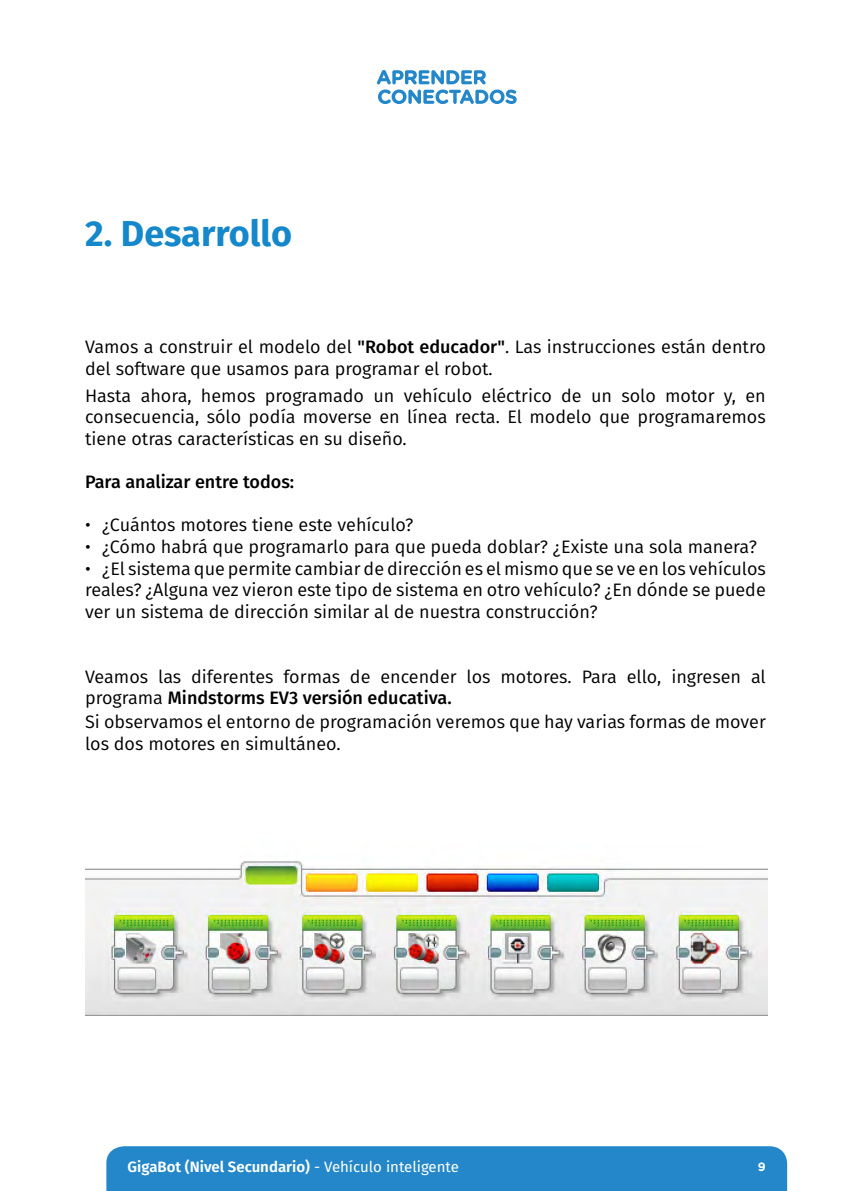
<style>
.page{position:relative;width:851px;height:1191px;background:#fff}
.page>*{position:absolute;margin:0;border:0;box-sizing:border-box;transform-origin:0 0}
.t1{font:700 36px "Fira Sans";color:#1488ca}
.t2{font:18px/21.6px "Fira Sans";color:#000}
.t3{font:500 18px "Fira Sans";color:#000}
.t4{font:600 15px "Fira Sans";color:#fff}
.t5{font:700 12px "Gotham";color:#fff}
.s1{font-weight:500}
.s2{font-weight:400}
</style>
<div class="page">
<div style="left:106px;top:1146px;width:681px;height:45px;background:#2387c9"></div>
<svg style="left:377px;top:70px;width:139px;height:34px"></svg>
<img style="left:85px;top:861px;width:682px;height:154px">
<h1 class="t1" style="left:85px;top:203px;width:208px">2. Desarrollo</h1>
<p class="t2" style="left:85px;top:335px;width:682px">Vamos a construir el modelo del <span class="s1">"Robot educador"</span>. Las instrucciones están dentro del software que usamos para programar el robot.</p>
<p class="t2" style="left:85px;top:384px;width:682px;text-align:justify">Hasta ahora, hemos programado un vehículo eléctrico de un solo motor y, en consecuencia, sólo podía moverse en línea recta. El modelo que programaremos tiene otras características en su diseño.</p>
<p class="t3" style="left:85px;top:467px;width:211px">Para analizar entre todos:</p>
<p class="t2" style="left:85px;top:514px;width:330px">• ¿Cuántos motores tiene este vehículo?</p>
<p class="t2" style="left:85px;top:535px;width:673px">• ¿Cómo habrá que programarlo para que pueda doblar? ¿Existe una sola manera?</p>
<p class="t2" style="left:85px;top:557px;width:682px;text-align:justify">• ¿El sistema que permite cambiar de dirección es el mismo que se ve en los vehículos reales? ¿Alguna vez vieron este tipo de sistema en otro vehículo? ¿En dónde se puede ver un sistema de dirección similar al de nuestra construcción?</p>
<p class="t2" style="left:85px;top:665px;width:682px">Veamos las diferentes formas de encender los motores. Para ello, ingresen al programa <span class="s1">Mindstorms EV3 versión educativa.</span></p>
<p class="t2" style="left:85px;top:710px;width:682px">Si observamos el entorno de programación veremos que hay varias formas de mover los dos motores en simultáneo.</p>
<p class="t4" style="left:128px;top:1155px;width:333px">GigaBot (Nivel Secundario) <span class="s2">- Vehículo inteligente</span></p>
<p class="t5" style="left:757px;top:1159px;width:9px">9</p>
</div>
